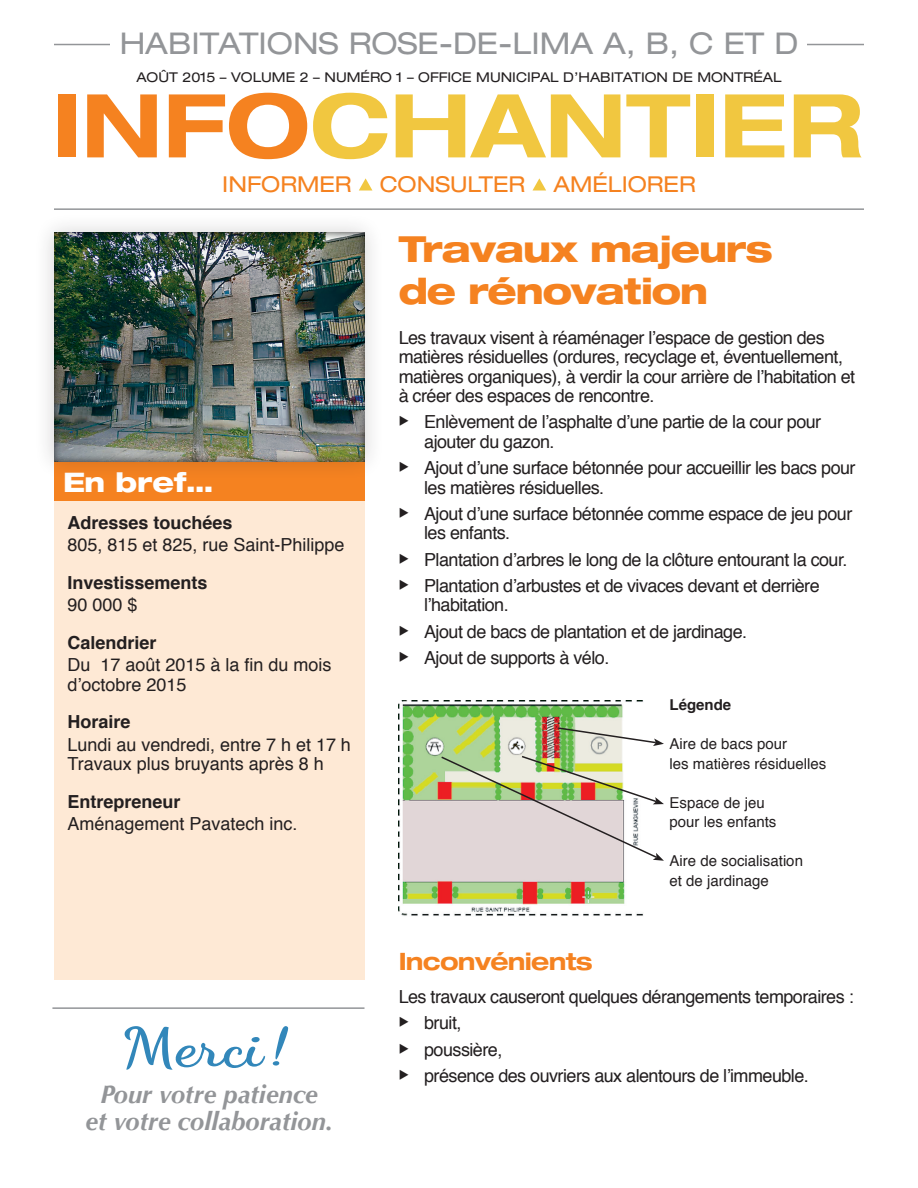
<style>
.page{position:relative;width:918px;height:1188px;background:#fff}
.page>*{position:absolute;margin:0;border:0;box-sizing:border-box;transform-origin:0 0}
.t1{font:700 expanded 88.2px "Helvetica Neue";color:#f1c740}
.texte{font:italic 700 54px "Dancing Script";color:#3287ba;scale:1.25 1}
.Couvert_intro_gras{font:800 expanded 36px/42px "Helvetica Neue";letter-spacing:-.03em;color:#f58220}
.t2{font:expanded 30px "Helvetica Neue";color:#939598}
.Couvert_intro_gras-2{font:800 expanded 27px "Helvetica Neue";color:#fff}
.texte-2{font:italic 700 25.5px "Optima";color:#939598}
.Couvert_intro_gras-3{font:700 expanded 24px "Helvetica Neue";letter-spacing:-.03em;color:#f58220}
.t3{font:expanded 21.9px "Helvetica Neue";color:#f58220}
.texte-3{font:18px/19.5px "Helvetica";letter-spacing:-.03em;color:#231f20}
.Couvert_intro_gras-4{font:18px/19.5px "Helvetica";letter-spacing:-.03em;color:#231f20}
.texte-4{font:18px/19.5px "Helvetica";color:#231f20}
.Couvert_intro_gras-5{font:700 18px "Helvetica";color:#231f20}
.texte-5{font:700 18px "Helvetica";color:#231f20}
.t4{font:15px/19.5px "Helvetica";color:#231f20}
.t5{font:700 15px "Helvetica";color:#231f20}
.t6{font:expanded 13.5px "Helvetica Neue";color:#231f20}
.s1{color:#f58220}
</style>
<div class="page">
<img style="left:399px;top:701px;width:244px;height:215px">
<hr style="left:54px;top:44px;width:810px;height:1px;background:#939598">
<hr style="left:54px;top:208px;width:810px;height:2px;background:#939598">
<svg style="left:359px;top:178px;width:13px;height:13px"></svg>
<svg style="left:533px;top:178px;width:13px;height:13px"></svg>
<div style="left:54px;top:461px;width:310px;height:41px;background:#f58220"></div>
<div style="left:54px;top:502px;width:310px;height:478px;background:#fee9d5"></div>
<div style="left:111px;top:23px;width:696px;height:40px;background:#fff"></div>
<hr style="left:52px;top:1007px;width:313px;height:2px;background:#939598">
<svg style="left:557px;top:726px;width:107px;height:20px"></svg>
<svg style="left:440px;top:755px;width:224px;height:106px"></svg>
<div style="left:34px;top:212px;width:351px;height:269px;background:#231f20;opacity:.2"></div>
<div style="left:54px;top:232px;width:312px;height:231px;background:#231f20;opacity:.75"></div>
<p class="t2" style="left:120px;top:26px;width:680px">HABITATIONS ROSE-DE-LIMA A, B, C ET D</p>
<p class="t6" style="left:136px;top:69px;width:647px">AOÛT 2015 – VOLUME 2 – NUMÉRO 1 – OFFICE MUNICIPAL D’HABITATION DE MONTRÉAL</p>
<p class="t1" style="left:52px;top:71px;width:812px"><span class="s1">INFO</span>CHANTIER</p>
<p class="t3" style="left:222px;top:171px;width:131px">INFORMER</p>
<p class="t3" style="left:380px;top:171px;width:147px">CONSULTER</p>
<p class="t3" style="left:554px;top:171px;width:144px">AMÉLIORER</p>
<p class="Couvert_intro_gras-2" style="left:63px;top:465px;width:151px">En bref…</p>
<p class="Couvert_intro_gras-5" style="left:68px;top:508px;width:167px">Adresses touchées</p>
<p class="texte-4" style="left:68px;top:536px;width:279px">805, 815 et 825, rue Saint-Philippe</p>
<p class="Couvert_intro_gras-5" style="left:68px;top:568px;width:142px">Investissements</p>
<p class="texte-3" style="left:68px;top:596px;width:72px">90 000 $</p>
<p class="Couvert_intro_gras-5" style="left:68px;top:628px;width:91px">Calendrier</p>
<p class="texte-4" style="left:68px;top:656px;width:266px">Du 17 août 2015 à la fin du mois d’octobre 2015</p>
<p class="Couvert_intro_gras-5" style="left:68px;top:707px;width:65px">Horaire</p>
<p class="texte-4" style="left:68px;top:735px;width:285px">Lundi au vendredi, entre 7 h et 17 h<br>Travaux plus bruyants après 8 h</p>
<p class="texte-5" style="left:68px;top:787px;width:115px">Entrepreneur</p>
<p class="texte-4" style="left:68px;top:815px;width:232px">Aménagement Pavatech inc.</p>
<p class="texte" style="left:125px;top:1014px;width:136px">Merci!</p>
<p class="texte-2" style="left:100px;top:1079px;width:219px">Pour votre patience</p>
<p class="texte-2" style="left:85px;top:1106px;width:249px">et votre collaboration.</p>
<p class="Couvert_intro_gras" style="left:399px;top:227px;width:376px">Travaux majeurs de rénovation</p>
<p class="Couvert_intro_gras-4" style="left:399px;top:328px;width:458px">Les travaux visent à réaménager l’espace de gestion des matières résiduelles (ordures, recyclage et, éventuellement, matières organiques), à verdir la cour arrière de l’habitation et à créer des espaces de rencontre.</p>
<p class="texte-3" style="left:424px;top:413px;width:399px;text-indent:-26px">◆ Enlèvement de l’asphalte d’une partie de la cour pour ajouter du gazon.</p>
<p class="texte-3" style="left:424px;top:459px;width:433px;text-indent:-26px">◆ Ajout d’une surface bétonnée pour accueillir les bacs pour les matières résiduelles.</p>
<p class="texte-3" style="left:424px;top:504px;width:430px;text-indent:-26px">◆ Ajout d’une surface bétonnée comme espace de jeu pour les enfants.</p>
<p class="texte-3" style="left:399px;top:550px;width:450px">◆ Plantation d’arbres le long de la clôture entourant la cour.</p>
<p class="texte-3" style="left:424px;top:576px;width:397px;text-indent:-26px">◆ Plantation d’arbustes et de vivaces devant et derrière l’habitation.</p>
<p class="texte-3" style="left:399px;top:622px;width:350px">◆ Ajout de bacs de plantation et de jardinage.</p>
<p class="texte-3" style="left:399px;top:648px;width:212px">◆ Ajout de supports à vélo.</p>
<p class="t5" style="left:670px;top:693px;width:63px">Légende</p>
<p class="t4" style="left:670px;top:735px;width:158px">Aire de bacs pour<br>les matières résiduelles</p>
<p class="t4" style="left:670px;top:793px;width:108px">Espace de jeu pour les enfants</p>
<p class="t4" style="left:670px;top:852px;width:135px">Aire de socialisation et de jardinage</p>
<p class="Couvert_intro_gras-3" style="left:399px;top:946px;width:195px">Inconvénients</p>
<p class="Couvert_intro_gras-4" style="left:399px;top:988px;width:456px">Les travaux causeront quelques dérangements temporaires :</p>
<p class="texte-3" style="left:399px;top:1014px;width:64px">◆ bruit,</p>
<p class="texte-3" style="left:399px;top:1040px;width:105px">◆ poussière,</p>
<p class="texte-3" style="left:399px;top:1066px;width:412px">◆ présence des ouvriers aux alentours de l’immeuble.</p>
</div>
